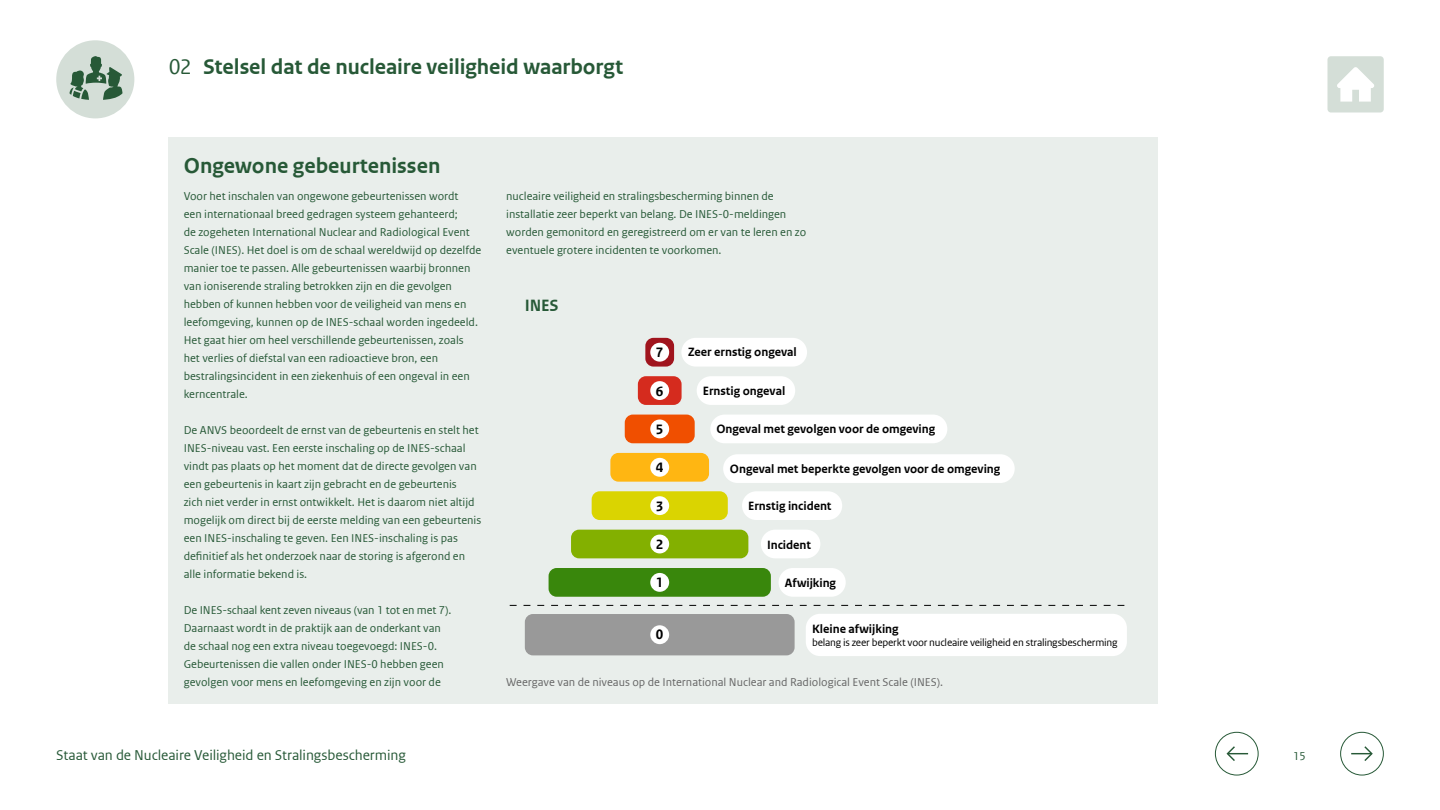
<style>
.page{position:relative;width:1440px;height:810px;background:#fff}
.page>*{position:absolute;margin:0;border:0;box-sizing:border-box;transform-origin:0 0}
._10_Box_Heading{font:700 22.5px "Rijksoverheid Sans Web Text";color:#275937}
.t1{font:700 17.25px "Rijksoverheid Sans Web Text";color:#275937}
.t2{font:15px "Rijksoverheid Sans Web Text";letter-spacing:-.005em;color:#275937}
.t3{font:700 14.4px "Rijksoverheid Sans Web Text";color:#000}
.t4{font:700 12.67px "Rijksoverheid Sans Web Text";letter-spacing:-.005em;color:#000}
._10_Box_Bodycopy{font:12px/18px "Rijksoverheid Sans Web Text";color:#275937}
.t5{font:12px "Rijksoverheid Sans Web Text";color:#666}
.t6{font:10.95px "Rijksoverheid Sans Web Text";letter-spacing:-.02em;color:#000}
.s1{font-weight:400}
</style>
<div class="page">
<div style="left:1340px;top:732px;width:44px;height:43px;border:1px solid #275937;border-radius:50%"></div>
<svg style="left:1351px;top:746px;width:22px;height:15px"></svg>
<div style="left:1215px;top:732px;width:44px;height:43px;border:1px solid #275937;border-radius:50%"></div>
<svg style="left:1226px;top:746px;width:22px;height:15px"></svg>
<svg style="left:1328px;top:56px;width:56px;height:56px"></svg>
<div style="left:821px;top:137px;width:337px;height:567px;background:#e9eeeb"></div>
<div style="left:56px;top:40px;width:78px;height:78px;background:#d4ded7;border-radius:50%"></div>
<svg style="left:69px;top:56px;width:54px;height:44px"></svg>
<div style="left:169px;top:137px;width:652px;height:567px;background:#e9eeeb"></div>
<div style="left:549px;top:568px;width:222px;height:29px;background:#39870c;border-radius:8px"></div>
<div style="left:571px;top:530px;width:177px;height:28px;background:#83b000;border-radius:8px"></div>
<div style="left:592px;top:491px;width:136px;height:29px;background:#dad401;border-radius:8px"></div>
<div style="left:610px;top:453px;width:99px;height:29px;background:#ffb612;border-radius:8px"></div>
<div style="left:625px;top:415px;width:70px;height:28px;background:#f04f00;border-radius:8px"></div>
<div style="left:638px;top:376px;width:44px;height:29px;background:#d52b1e;border-radius:8px"></div>
<div style="left:645px;top:338px;width:29px;height:29px;background:#a0141d;border-radius:8px"></div>
<div style="left:650px;top:343px;width:19px;height:19px;background:#fff;border-radius:50%"></div>
<div style="left:681px;top:338px;width:126px;height:29px;background:#fff;border-radius:14px"></div>
<div style="left:697px;top:376px;width:98px;height:29px;background:#fff;border-radius:14px"></div>
<div style="left:710px;top:415px;width:237px;height:28px;background:#fff;border-radius:14px"></div>
<div style="left:723px;top:454px;width:292px;height:29px;background:#fff;border-radius:14px"></div>
<div style="left:742px;top:491px;width:100px;height:29px;background:#fff;border-radius:14px"></div>
<div style="left:761px;top:530px;width:59px;height:28px;background:#fff;border-radius:14px"></div>
<div style="left:779px;top:568px;width:67px;height:29px;background:#fff;border-radius:14px"></div>
<div style="left:650px;top:381px;width:19px;height:19px;background:#fff;border-radius:50%"></div>
<div style="left:650px;top:419px;width:19px;height:19px;background:#fff;border-radius:50%"></div>
<div style="left:650px;top:458px;width:19px;height:19px;background:#fff;border-radius:50%"></div>
<div style="left:650px;top:496px;width:19px;height:19px;background:#fff;border-radius:50%"></div>
<div style="left:650px;top:535px;width:19px;height:18px;background:#fff;border-radius:50%"></div>
<div style="left:650px;top:573px;width:19px;height:19px;background:#fff;border-radius:50%"></div>
<div style="left:525px;top:614px;width:270px;height:41px;background:#999;border-radius:8px"></div>
<div style="left:806px;top:614px;width:321px;height:42px;background:#fff;border-radius:14px"></div>
<div style="left:650px;top:625px;width:19px;height:19px;background:#fff;border-radius:50%"></div>
<svg style="left:510px;top:605px;width:615px;height:1px"></svg>
<h1 class="_10_Box_Heading" style="left:169px;top:54px;width:456px"><span class="s1">02</span> Stelsel dat de nucleaire veiligheid waarborgt</h1>
<p class="_10_Box_Heading" style="left:184px;top:153px;width:258px">Ongewone gebeurtenissen</p>
<p class="_10_Box_Bodycopy" style="left:184px;top:187px;width:299px">Voor het inschalen van ongewone gebeurtenissen wordt<br>een internationaal breed gedragen systeem gehanteerd;<br>de zogeheten International Nuclear and Radiological Event Scale (INES). Het doel is om de schaal wereldwijd op dezelfde manier toe te passen. Alle gebeurtenissen waarbij bronnen van ioniserende straling betrokken zijn en die gevolgen hebben of kunnen hebben voor de veiligheid van mens en leefomgeving, kunnen op de INES-schaal worden ingedeeld.<br>Het gaat hier om heel verschillende gebeurtenissen, zoals het verlies of diefstal van een radioactieve bron, een bestralingsincident in een ziekenhuis of een ongeval in een kerncentrale.</p>
<p class="_10_Box_Bodycopy" style="left:184px;top:421px;width:299px">De ANVS beoordeelt de ernst van de gebeurtenis en stelt het INES-niveau vast. Een eerste inschaling op de INES-schaal vindt pas plaats op het moment dat de directe gevolgen van een gebeurtenis in kaart zijn gebracht en de gebeurtenis<br>zich niet verder in ernst ontwikkelt. Het is daarom niet altijd mogelijk om direct bij de eerste melding van een gebeurtenis een INES-inschaling te geven. Een INES-inschaling is pas definitief als het onderzoek naar de storing is afgerond en alle informatie bekend is.</p>
<p class="_10_Box_Bodycopy" style="left:184px;top:601px;width:269px">De INES-schaal kent zeven niveaus (van 1 tot en met 7).<br>Daarnaast wordt in de praktijk aan de onderkant van de schaal nog een extra niveau toegevoegd: INES-0.<br>Gebeurtenissen die vallen onder INES-0 hebben geen gevolgen voor mens en leefomgeving en zijn voor de</p>
<p class="_10_Box_Bodycopy" style="left:506px;top:187px;width:302px">nucleaire veiligheid en stralingsbescherming binnen de installatie zeer beperkt van belang. De INES-0-meldingen worden gemonitord en geregistreerd om er van te leren en zo eventuele grotere incidenten te voorkomen.</p>
<h2 class="t1" style="left:525px;top:296px;width:35px">INES</h2>
<p class="t3" style="left:656px;top:344px;width:9px">7</p>
<p class="t4" style="left:688px;top:345px;width:110px">Zeer ernstig ongeval</p>
<p class="t4" style="left:703px;top:384px;width:84px">Ernstig ongeval</p>
<p class="t4" style="left:716px;top:422px;width:220px">Ongeval met gevolgen voor de omgeving</p>
<p class="t4" style="left:730px;top:461px;width:272px">Ongeval met beperkte gevolgen voor de omgeving</p>
<p class="t4" style="left:748px;top:499px;width:85px">Ernstig incident</p>
<p class="t4" style="left:767px;top:537px;width:45px">Incident</p>
<p class="t4" style="left:785px;top:576px;width:53px">Afwijking</p>
<p class="t3" style="left:656px;top:383px;width:9px">6</p>
<p class="t3" style="left:656px;top:421px;width:9px">5</p>
<p class="t3" style="left:656px;top:460px;width:9px">4</p>
<p class="t3" style="left:656px;top:498px;width:9px">3</p>
<p class="t3" style="left:656px;top:536px;width:9px">2</p>
<p class="t3" style="left:656px;top:575px;width:9px">1</p>
<p class="t3" style="left:656px;top:626px;width:9px">0</p>
<p class="t4" style="left:812px;top:621px;width:88px">Kleine afwijking</p>
<p class="t6" style="left:812px;top:636px;width:307px">belang is zeer beperkt voor nucleaire veiligheid en stralingsbescherming</p>
<p class="t5" style="left:506px;top:675px;width:438px">Weergave van de niveaus op de International Nuclear and Radiological Event Scale (INES).</p>
<p class="t2" style="left:56px;top:746px;width:351px">Staat van de Nucleaire Veiligheid en Stralingsbescherming</p>
<p class="_10_Box_Bodycopy" style="left:1293px;top:747px;width:14px">15</p>
</div>
